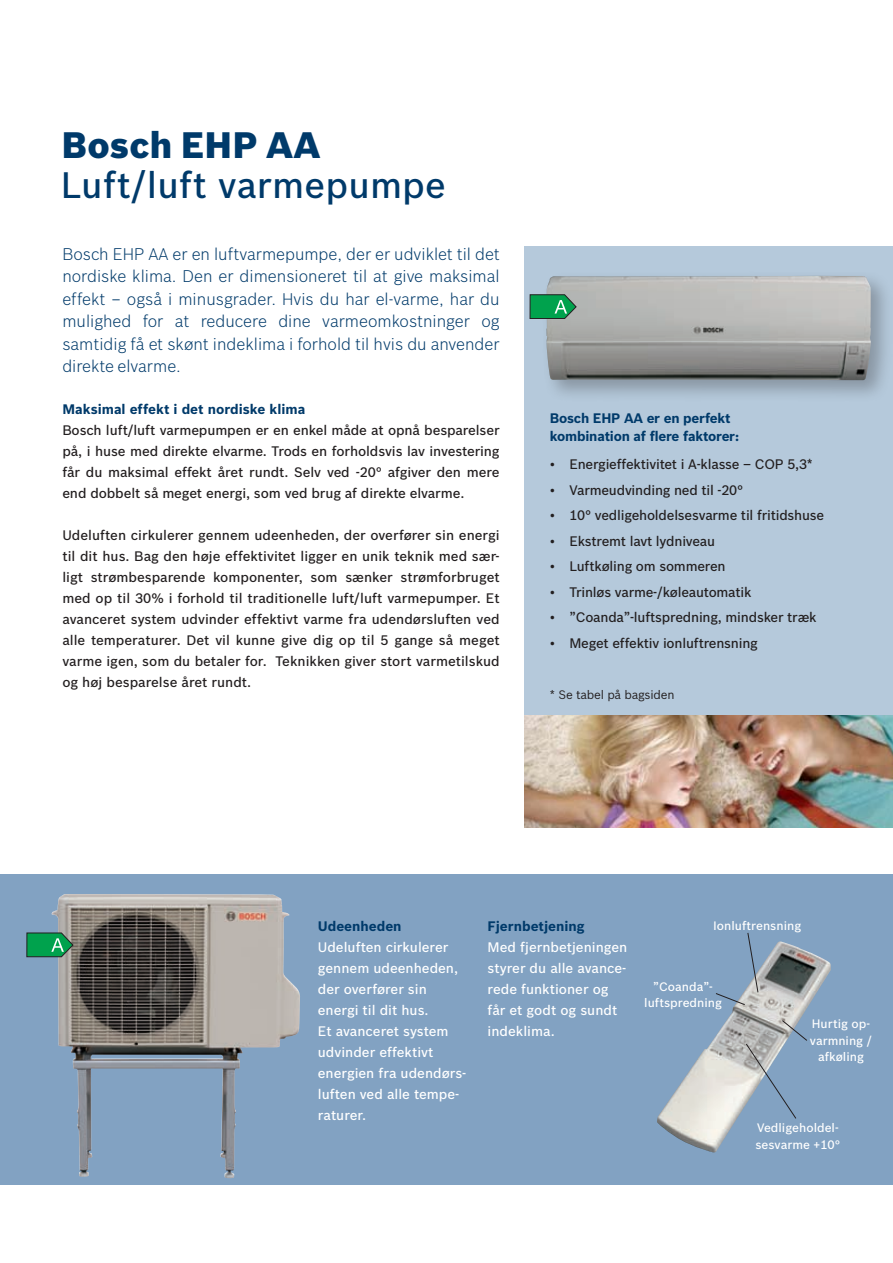
<style>
.page{position:relative;width:893px;height:1263px;background:#fff}
.page>*{position:absolute;margin:0;border:0;box-sizing:border-box;transform-origin:0 0}
.t1{font:500 36px "Bosch Sans";letter-spacing:.005em;color:#003a6a}
.t2{font:900 36px "Bosch Sans";letter-spacing:.005em;color:#003a6a}
.t3{font:300 16.5px/22.5px "Bosch Sans";color:#003a6a;text-align:justify}
.t4{font:500 13.5px/21px "Bosch Sans";letter-spacing:-.015em;color:#231f20;text-align:justify}
.t5{font:500 13.5px/21px "Bosch Sans";color:#fff}
.t6{font:700 13.5px/18px "Bosch Sans";color:#003a6a}
.t7{font:500 12px/16.5px "Bosch Sans";color:#fff;text-align:center}
.t8{font:12px "Bosch Sans";letter-spacing:-.015em;color:#231f20}
</style>
<div class="page">
<div style="left:0;top:874px;width:893px;height:310px;background:#82a2c2"></div>
<div style="left:524px;top:247px;width:369px;height:581px;background:#b5c9db"></div>
<div style="left:540px;top:269px;width:352px;height:133px;background:#231f20;opacity:.3"></div>
<img style="left:546px;top:276px;width:325px;height:104px">
<img style="left:524px;top:715px;width:369px;height:113px">
<img style="left:657px;top:941px;width:174px;height:211px">
<img style="left:52px;top:894px;width:248px;height:284px">
<svg style="left:715px;top:933px;width:43px;height:72px"></svg>
<svg style="left:746px;top:1020px;width:61px;height:99px"></svg>
<svg style="left:27px;top:933px;width:46px;height:24px"></svg>
<svg style="left:530px;top:294px;width:46px;height:25px"></svg>
<h1 class="t2" style="left:61px;top:122px;width:260px">Bosch EHP AA</h1>
<h1 class="t1" style="left:61px;top:163px;width:387px">Luft/luft varmepumpe</h1>
<p class="t3" style="left:62px;top:242px;width:439px">Bosch EHP AA er en luftvarmepumpe, der er udviklet til det nordiske klima. Den er dimensioneret til at give maksimal effekt – også i minusgrader. Hvis du har el-varme, har du mulighed for at reducere dine varmeomkostninger og samtidig få et skønt indeklima i forhold til hvis du anvender direkte elvarme.</p>
<p class="t6" style="left:62px;top:400px;width:244px">Maksimal effekt i det nordiske klima</p>
<p class="t4" style="left:62px;top:420px;width:439px">Bosch luft/luft varmepumpen er en enkel måde at opnå besparelser på, i huse med direkte elvarme. Trods en forholdsvis lav investering får du maksimal effekt året rundt. Selv ved -20° afgiver den mere end dobbelt så meget energi, som ved brug af direkte elvarme.</p>
<p class="t4" style="left:62px;top:525px;width:439px">Udeluften cirkulerer gennem udeenheden, der overfører sin energi til dit hus. Bag den høje effektivitet ligger en unik teknik med sær&shy;ligt strømbesparende komponenter, som sænker strømforbruget med op til 30% i forhold til traditionelle luft/luft varmepumper. Et avanceret system udvinder effektivt varme fra udendørsluften ved alle temperaturer. Det vil kunne give dig op til 5 gange så meget varme igen, som du betaler for. Teknikken giver stort varmetilskud og høj besparelse året rundt.</p>
<p class="t6" style="left:550px;top:409px;width:191px">Bosch EHP AA er en perfekt kombination af flere faktorer:</p>
<p class="t4" style="left:550px;top:454px;width:264px">• Energieffektivitet i A-klasse – COP 5,3*</p>
<p class="t4" style="left:550px;top:479px;width:195px">• Varmeudvinding ned til -20°</p>
<p class="t4" style="left:550px;top:505px;width:276px">• 10° vedligeholdelsesvarme til fritidshuse</p>
<p class="t4" style="left:550px;top:530px;width:167px">• Ekstremt lavt lydniveau</p>
<p class="t4" style="left:550px;top:556px;width:177px">• Luftkøling om sommeren</p>
<p class="t4" style="left:550px;top:581px;width:203px">• Trinløs varme-/køleautomatik</p>
<p class="t4" style="left:550px;top:607px;width:268px">• ”Coanda”-luftspredning, mindsker træk</p>
<p class="t4" style="left:550px;top:632px;width:209px">• Meget effektiv ionluftrensning</p>
<p class="t8" style="left:550px;top:687px;width:126px">* Se tabel på bagsiden</p>
<p class="t6" style="left:318px;top:917px;width:85px">Udeenheden</p>
<p class="t5" style="left:318px;top:936px;width:150px">Udeluften cirkulerer gennem udeenheden, der overfører sin energi til dit hus.<br>Et avanceret system udvinder effektivt energien fra udendørs&shy;luften ved alle tempe&shy;raturer.</p>
<p class="t6" style="left:488px;top:917px;width:98px">Fjernbetjening</p>
<p class="t5" style="left:488px;top:936px;width:141px">Med fjernbetjeningen styrer du alle avance&shy;rede funktioner og får et godt og sundt indeklima.</p>
<p class="t7" style="left:713px;top:917px;width:90px">Ionluftrensning</p>
<p class="t7" style="left:644px;top:978px;width:79px">”Coanda”- luftspredning</p>
<p class="t7" style="left:810px;top:1015px;width:64px">Hurtig op&shy;varmning / afkøling</p>
<p class="t7" style="left:755px;top:1119px;width:86px;text-align:left">Vedligeholdel&shy;sesvarme +10°</p>
</div>
